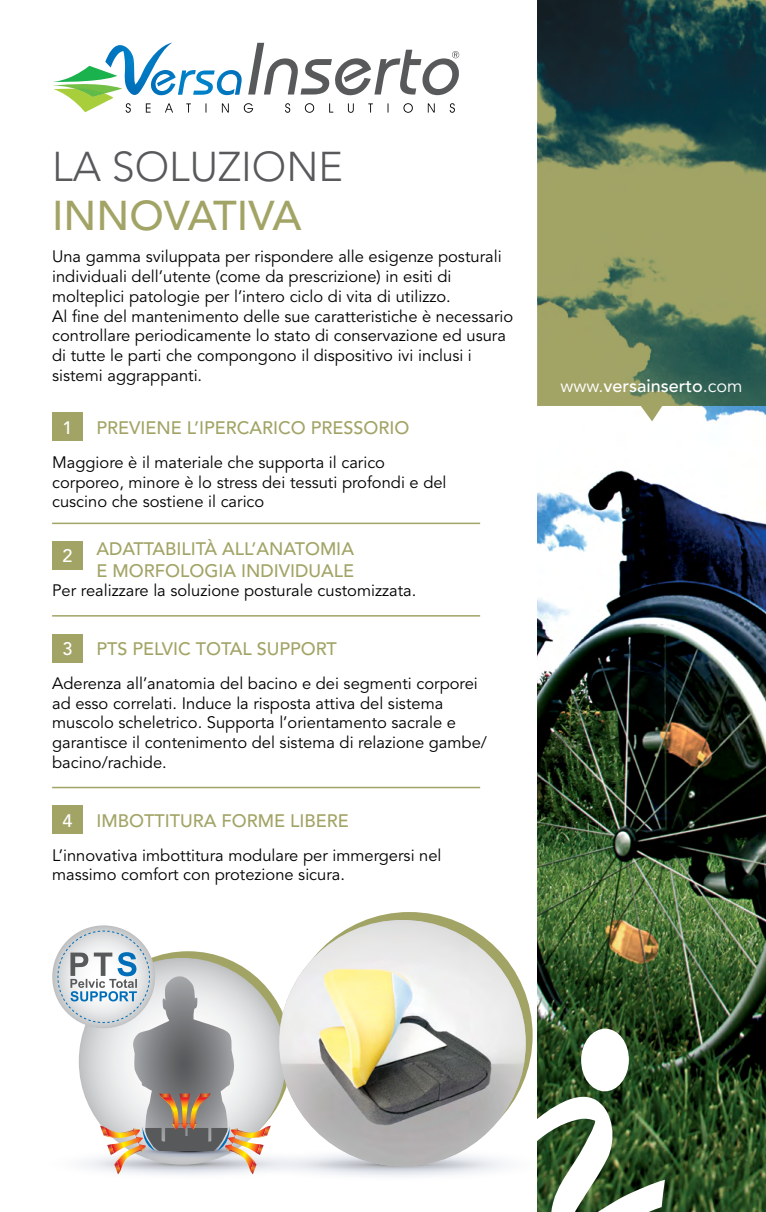
<style>
.page{position:relative;width:766px;height:1212px;background:#fff}
.page>*{position:absolute;margin:0;border:0;box-sizing:border-box;transform-origin:0 0}
.t1{font:300 41.25px "Avenir LT Pro";color:#58595b}
.t2{font:500 41.25px "Avenir LT Pro";color:#a2a466}
.t3{font:500 18px/21.6px "Avenir LT Pro";color:#a2a466}
.t4{font:500 18px "Avenir LT Pro";color:#fff}
.t5{font:16.5px/19.8px "Avenir LT Pro";color:#000}
.s1{font-weight:400}
</style>
<div class="page">
<img style="left:537px;top:421px;width:228px;height:791px">
<svg style="left:513px;top:1085px;width:151px;height:127px"></svg>
<div style="left:580px;top:1028px;width:49px;height:63px;background:#fff;border-radius:50%"></div>
<svg style="left:52px;top:925px;width:103px;height:103px"></svg>
<svg style="left:57px;top:930px;width:214px;height:244px"></svg>
<svg style="left:537px;top:0;width:228px;height:421px;background:#61765a"></svg>
<div style="left:52px;top:412px;width:31px;height:29px;background:#a2a466"></div>
<div style="left:52px;top:541px;width:31px;height:29px;background:#a2a466"></div>
<div style="left:52px;top:805px;width:31px;height:29px;background:#a2a466"></div>
<div style="left:52px;top:634px;width:31px;height:28px;background:#a2a466"></div>
<hr style="left:52px;top:523px;width:428px;height:1px;background:#a2a466">
<hr style="left:52px;top:787px;width:428px;height:1px;background:#a2a466">
<hr style="left:52px;top:615px;width:428px;height:2px;background:#a2a466">
<svg style="left:53px;top:43px;width:406px;height:70px"></svg>
<img style="left:226px;top:1101px;width:340px;height:107px">
<div style="left:286px;top:912px;width:246px;height:246px;background:#a2a466;border-radius:50%"></div>
<img style="left:279px;top:920px;width:246px;height:246px;border-radius:123px">
<h1 class="t1" style="left:52px;top:142px;width:292px">LA SOLUZIONE</h1>
<h1 class="t2" style="left:52px;top:191px;width:251px">INNOVATIVA</h1>
<p class="t5" style="left:52px;top:247px;width:462px">Una gamma sviluppata per rispondere alle esigenze posturali individuali dell’utente (come da prescrizione) in esiti di molteplici patologie per l’intero ciclo di vita di utilizzo.<br>Al fine del mantenimento delle sue caratteristiche è necessario controllare periodicamente lo stato di conservazione ed usura di tutte le parti che compongono il dispositivo ivi inclusi i sistemi aggrappanti.</p>
<p class="t4" style="left:63px;top:417px;width:12px">1</p>
<p class="t3" style="left:96px;top:417px;width:315px">PREVIENE L’IPERCARICO PRESSORIO</p>
<p class="t5" style="left:52px;top:452px;width:396px">Maggiore è il materiale che supporta il carico corporeo, minore è lo stress dei tessuti profondi e del cuscino che sostiene il carico</p>
<p class="t4" style="left:63px;top:545px;width:12px">2</p>
<p class="t3" style="left:96px;top:538px;width:259px">ADATTABILITÀ ALL’ANATOMIA<br>E MORFOLOGIA INDIVIDUALE</p>
<p class="t5" style="left:52px;top:581px;width:365px">Per realizzare la soluzione posturale customizzata.</p>
<p class="t3" style="left:96px;top:638px;width:242px">PTS PELVIC TOTAL SUPPORT</p>
<p class="t5" style="left:52px;top:673px;width:436px">Aderenza all’anatomia del bacino e dei segmenti corporei ad esso correlati. Induce la risposta attiva del sistema muscolo scheletrico. Supporta l’orientamento sacrale e garantisce il contenimento del sistema di relazione gambe/ bacino/rachide.</p>
<p class="t4" style="left:63px;top:638px;width:12px">3</p>
<p class="t3" style="left:96px;top:810px;width:254px">IMBOTTITURA FORME LIBERE</p>
<p class="t5" style="left:52px;top:845px;width:391px">L’innovativa imbottitura modulare per immergersi nel massimo comfort con protezione sicura.</p>
<p class="t4" style="left:63px;top:810px;width:12px">4</p>
<p class="t4" style="left:560px;top:375px;width:184px"><span class="s1">www.</span>versainserto<span class="s1">.com</span></p>
</div>
